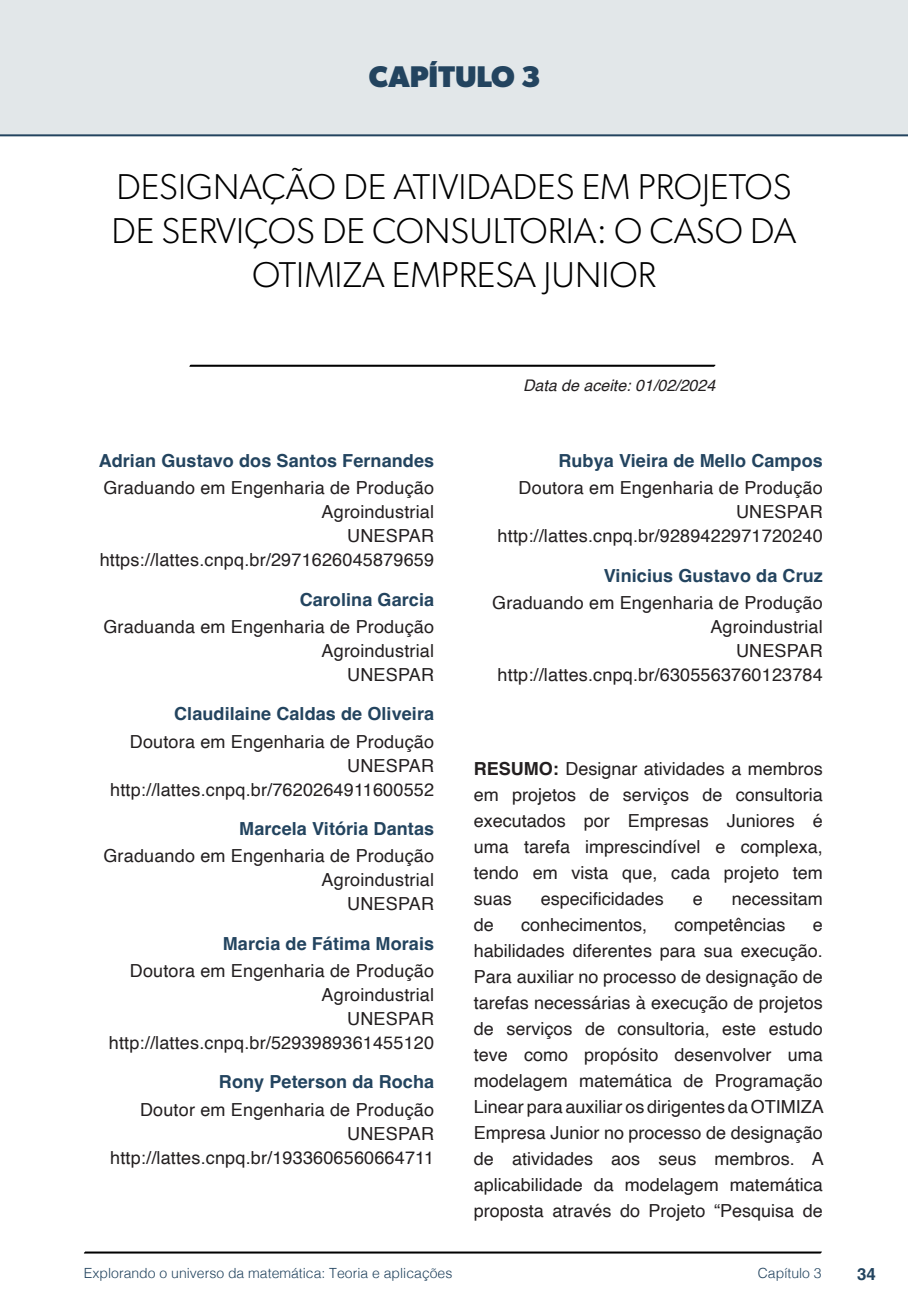
<style>
.page{position:relative;width:908px;height:1304px;background:#fff}
.page>*{position:absolute;margin:0;border:0;box-sizing:border-box;transform-origin:0 0}
.nome_artigos{font:300 36px/44px "Gibson";color:#000;text-align:center}
.capítulos{font:700 30px "Gibson";color:#23445f}
.Resumos_e_PC_TXT{font:18px/26px "Helvetica";color:#231f20;text-align:justify}
.info_autores{font:18px/24px "Helvetica";letter-spacing:.01em;color:#231f20;text-align:right}
.nome_autores{font:700 18px "Helvetica";letter-spacing:.005em;color:#23445f}
.t1{font:700 16.8px "Helvetica";color:#23445f}
.t2{font:italic 16px "Helvetica";color:#231f20}
.t3{font:300 14px "Helvetica";color:#23445f}
.s1{font-weight:700}
</style>
<div class="page">
<svg style="left:84px;top:1251px;width:737px;height:3px;background:#515151"></svg>
<div style="left:0;top:0;width:907px;height:136px;background:#e2e7e9"></div>
<svg style="left:189px;top:364px;width:526px;height:3px;background:#4f4f4f"></svg>
<div style="left:44px;top:72px;width:68px;height:61px;background:#e2e7e9"></div>
<p class="capítulos" style="left:369px;top:58px;width:173px">CAPÍTULO 3</p>
<p class="nome_artigos" style="left:111px;top:164px;width:686px">DESIGNAÇÃO DE ATIVIDADES EM PROJETOS<br>DE SERVIÇOS DE CONSULTORIA: O CASO DA<br>OTIMIZA EMPRESA JUNIOR</p>
<p class="nome_autores" style="left:99px;top:450px;width:337px">Adrian Gustavo dos Santos Fernandes</p>
<p class="info_autores" style="left:103px;top:477px;width:332px">Graduando em Engenharia de Produção<br>Agroindustrial</p>
<p class="info_autores" style="left:347px;top:525px;width:88px">UNESPAR</p>
<p class="info_autores" style="left:100px;top:549px;width:336px">https://lattes.cnpq.br/2971626045879659</p>
<p class="nome_autores" style="left:299px;top:588px;width:136px">Carolina Garcia</p>
<p class="info_autores" style="left:103px;top:615px;width:332px">Graduanda em Engenharia de Produção<br>Agroindustrial</p>
<p class="info_autores" style="left:347px;top:663px;width:88px">UNESPAR</p>
<p class="nome_autores" style="left:174px;top:703px;width:261px">Claudilaine Caldas de Oliveira</p>
<p class="info_autores" style="left:130px;top:730px;width:305px">Doutora em Engenharia de Produção</p>
<p class="info_autores" style="left:347px;top:754px;width:88px">UNESPAR</p>
<p class="info_autores" style="left:110px;top:778px;width:325px">http://lattes.cnpq.br/7620264911600552</p>
<p class="nome_autores" style="left:239px;top:818px;width:196px">Marcela Vitória Dantas</p>
<p class="info_autores" style="left:103px;top:845px;width:332px">Graduando em Engenharia de Produção<br>Agroindustrial</p>
<p class="info_autores" style="left:347px;top:893px;width:88px">UNESPAR</p>
<p class="nome_autores" style="left:223px;top:932px;width:213px">Marcia de Fátima Morais</p>
<p class="info_autores" style="left:130px;top:959px;width:305px">Doutora em Engenharia de Produção<br>Agroindustrial</p>
<p class="info_autores" style="left:347px;top:1007px;width:88px">UNESPAR</p>
<p class="info_autores" style="left:109px;top:1031px;width:326px">http://lattes.cnpq.br/5293989361455120</p>
<p class="nome_autores" style="left:219px;top:1071px;width:216px">Rony Peterson da Rocha</p>
<p class="info_autores" style="left:140px;top:1098px;width:295px">Doutor em Engenharia de Produção</p>
<p class="info_autores" style="left:347px;top:1122px;width:88px">UNESPAR</p>
<p class="info_autores" style="left:110px;top:1146px;width:325px">http://lattes.cnpq.br/1933606560664711</p>
<p class="t2" style="left:523px;top:373px;width:194px">Data de aceite: 01/02/2024</p>
<p class="nome_autores" style="left:558px;top:450px;width:266px">Rubya Vieira de Mello Campos</p>
<p class="info_autores" style="left:518px;top:477px;width:305px">Doutora em Engenharia de Produção</p>
<p class="info_autores" style="left:735px;top:501px;width:88px">UNESPAR</p>
<p class="info_autores" style="left:497px;top:525px;width:326px">http://lattes.cnpq.br/9289422971720240</p>
<p class="nome_autores" style="left:603px;top:564px;width:220px">Vinicius Gustavo da Cruz</p>
<p class="info_autores" style="left:492px;top:591px;width:332px">Graduando em Engenharia de Produção<br>Agroindustrial</p>
<p class="info_autores" style="left:735px;top:639px;width:88px">UNESPAR</p>
<p class="info_autores" style="left:497px;top:663px;width:326px">http://lattes.cnpq.br/6305563760123784</p>
<p class="Resumos_e_PC_TXT" style="left:473px;top:756px;width:350px"><span class="s1">RESUMO:</span> Designar atividades a membros em projetos de serviços de consultoria executados por Empresas Juniores é uma tarefa imprescindível e complexa, tendo em vista que, cada projeto tem suas</p>
<p class="Resumos_e_PC_TXT" style="left:540px;top:886px;width:125px">especificidades</p>
<p class="Resumos_e_PC_TXT" style="left:692px;top:886px;width:12px">e</p>
<p class="Resumos_e_PC_TXT" style="left:731px;top:886px;width:93px">necessitam</p>
<p class="Resumos_e_PC_TXT" style="left:473px;top:912px;width:22px">de</p>
<p class="Resumos_e_PC_TXT" style="left:521px;top:912px;width:128px">conhecimentos,</p>
<p class="Resumos_e_PC_TXT" style="left:674px;top:912px;width:113px">competências</p>
<p class="Resumos_e_PC_TXT" style="left:473px;top:912px;width:351px;text-indent:339px">e habilidades diferentes para sua execução.<br>Para auxiliar no processo de designação de tarefas necessárias à execução de projetos de serviços de consultoria, este estudo teve como propósito desenvolver uma modelagem matemática de Programação Linear para auxiliar os dirigentes da OTIMIZA Empresa Junior no processo de designação de atividades aos seus membros. A aplicabilidade da modelagem matemática proposta através do Projeto “Pesquisa de</p>
<p class="t3" style="left:84px;top:1261px;width:370px">Explorando o universo da matemática: Teoria e aplicações</p>
<p class="t3" style="left:757px;top:1261px;width:65px">Capítulo 3</p>
<p class="t1" style="left:856px;top:1264px;width:20px">34</p>
</div>
